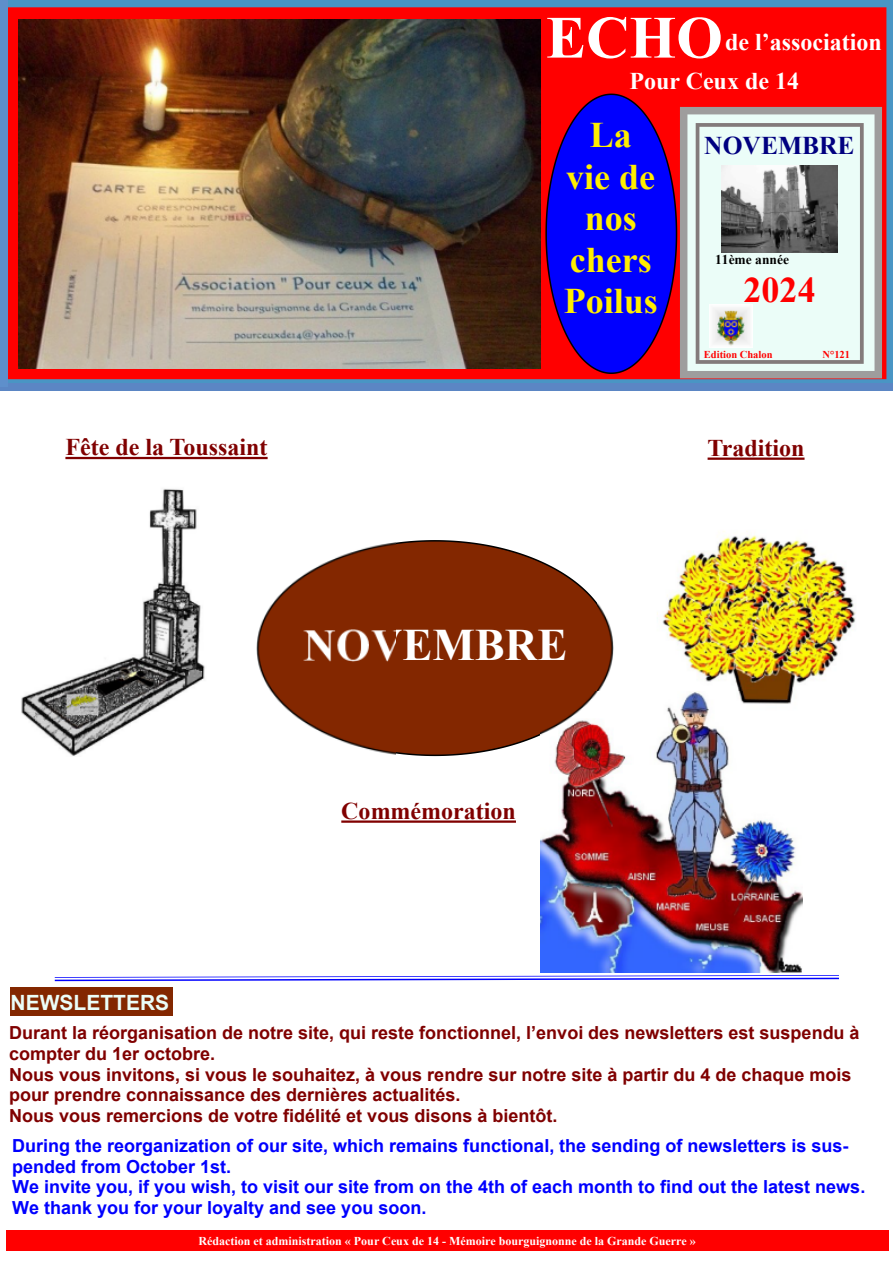
<style>
.page{position:relative;width:893px;height:1263px;background:#fff}
.page>*{position:absolute;margin:0;border:0;box-sizing:border-box;transform-origin:0 0}
.t1{font:700 60px "Times New Roman";color:#fff}
.t2{font:700 45px "Times New Roman";color:#fff}
.t3{font:700 36px/41.4px "Times New Roman";color:#fe0;text-align:center}
.t4{font:700 36px "Times New Roman";color:#f00}
.t5{font:700 25.5px "Times New Roman";color:#000080}
.t6{font:700 24px "Times New Roman";color:#800000}
.t7{font:700 24px/39px "Times New Roman";color:#fff}
.t8{font:700 21px "Arial";color:#ebfdf8}
.t9{font:700 18px/20.7px "Arial";color:#800000}
.t10{font:700 18px/20.7px "Arial";color:#00f}
.t11{font:700 13.5px "Times New Roman";color:#000}
.t12{font:700 12px "Times New Roman";color:#fff}
.t13{font:700 10.5px "Times New Roman";color:#f00}
</style>
<div class="page">
<div style="left:6px;top:1230px;width:882px;height:21px;background:#f00"></div>
<svg style="left:8px;top:0;width:885px;height:384px;fill:#f00"></svg>
<div style="left:0;top:384px;width:893px;height:7px;background:#5b86c4"></div>
<div style="left:0;top:0;width:8px;height:386px;background:#5e8fcb"></div>
<svg style="left:680px;top:107px;width:202px;height:271px"></svg>
<svg style="left:696px;top:123px;width:168px;height:241px"></svg>
<img style="left:722px;top:165px;width:116px;height:87px">
<img style="left:709px;top:305px;width:43px;height:43px">
<img style="left:19px;top:20px;width:521px;height:348px">
<svg style="left:545px;top:94px;width:132px;height:280px"></svg>
<svg style="left:55px;top:975px;width:784px;height:6px"></svg>
<div style="left:11px;top:987px;width:162px;height:29px;background:#832700"></div>
<svg style="left:395px;top:540px;width:202px;height:216px;fill:#832700"></svg>
<hr style="left:65px;top:457px;width:203px;height:2px;background:#800000">
<hr style="left:708px;top:457px;width:96px;height:3px;background:#800000">
<hr style="left:341px;top:820px;width:175px;height:3px;background:#800000">
<img style="left:21px;top:488px;width:374px;height:268px">
<img style="left:597px;top:531px;width:259px;height:161px">
<img style="left:541px;top:692px;width:262px;height:280px">
<h1 class="t1" style="left:546px;top:17px;width:178px">ECHO</h1>
<h3 class="t7" style="left:629px;top:25px;width:254px;text-indent:96px">de l’association<br>Pour Ceux de 14</h3>
<h3 class="t3" style="left:564px;top:118px;width:96px">La vie de nos chers<br>Poilus</h3>
<h3 class="t5" style="left:704px;top:137px;width:152px">NOVEMBRE</h3>
<p class="t11" style="left:715px;top:255px;width:75px">11ème année</p>
<h3 class="t4" style="left:743px;top:277px;width:74px">2024</h3>
<p class="t13" style="left:704px;top:351px;width:70px">Edition Chalon</p>
<p class="t13" style="left:823px;top:351px;width:29px">N°121</p>
<h3 class="t6" style="left:65px;top:439px;width:204px">Fête de la Toussaint</h3>
<h3 class="t6" style="left:708px;top:440px;width:98px">Tradition</h3>
<h2 class="t2" style="left:302px;top:630px;width:267px">NOVEMBRE</h2>
<h3 class="t6" style="left:341px;top:803px;width:176px">Commémoration</h3>
<p class="t8" style="left:11px;top:994px;width:160px">NEWSLETTERS</p>
<p class="t9" style="left:9px;top:1024px;width:852px">Durant la réorganisation de notre site, qui reste fonctionnel, l’envoi des newsletters est suspendu à compter du 1er octobre.<br>Nous vous invitons, si vous le souhaitez, à vous rendre sur notre site à partir du 4 de chaque mois pour prendre connaissance des dernières actualités.<br>Nous vous remercions de votre fidélité et vous disons à bientôt.</p>
<p class="t10" style="left:12px;top:1137px;width:855px">During the reorganization of our site, which remains functional, the sending of newsletters is sus&shy;pended from October 1st.<br>We invite you, if you wish, to visit our site from on the 4th of each month to find out the latest news.<br>We thank you for your loyalty and see you soon.</p>
<p class="t12" style="left:198px;top:1237px;width:499px">Rédaction et administration « Pour Ceux de 14 - Mémoire bourguignonne de la Grande Guerre »</p>
</div>
